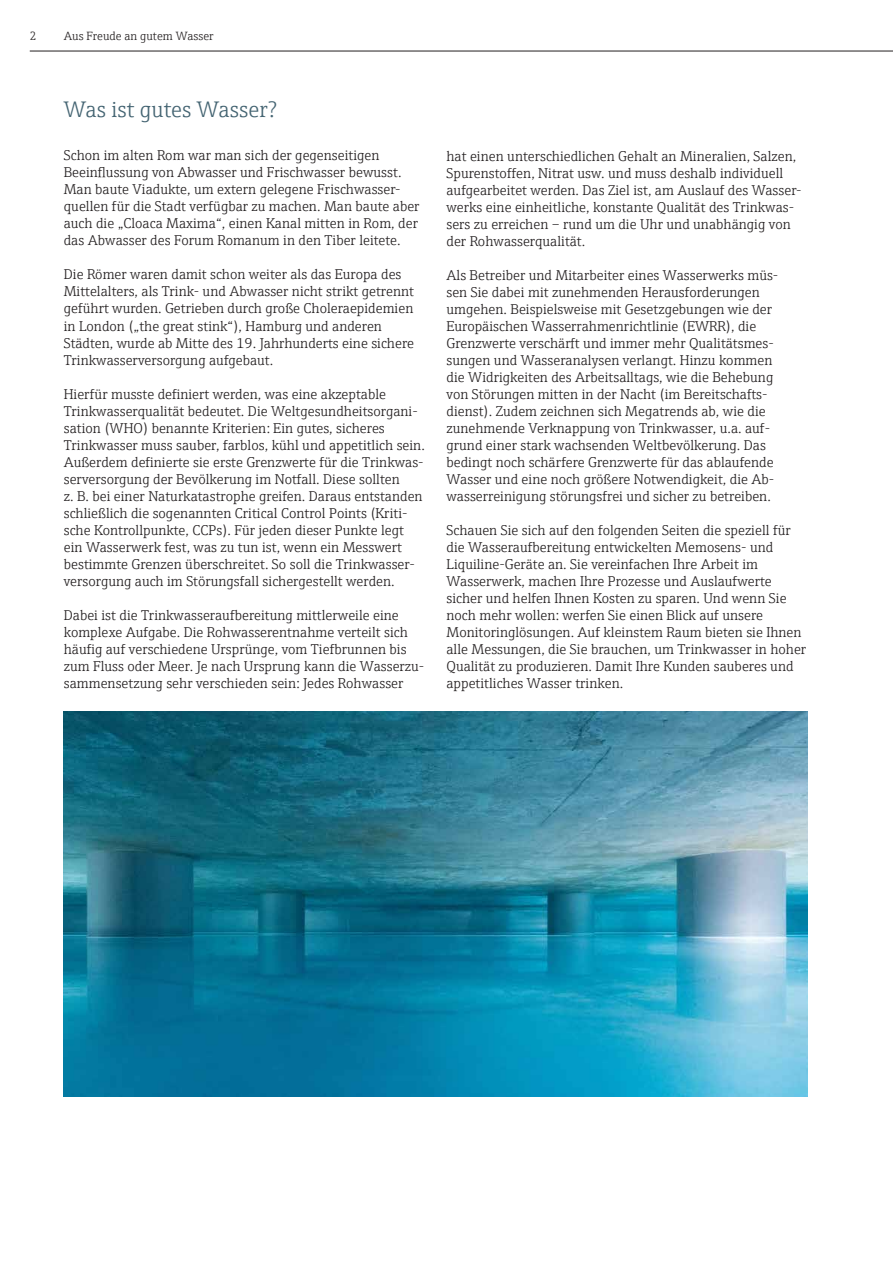
<style>
.page{position:relative;width:893px;height:1263px;background:#fff}
.page>*{position:absolute;margin:0;border:0;box-sizing:border-box;transform-origin:0 0}
.t1{font:300 22.5px "E+H Serif";color:#446472}
.t2{font:300 14.25px/17px "E+H Serif";color:#231f20}
.t3{font:300 12px "E+H Serif";color:#231f20}
</style>
<div class="page">
<img style="left:64px;top:711px;width:744px;height:385px">
<hr style="left:30px;top:51px;width:863px;height:1px;background:#231f20">
<p class="t3" style="left:30px;top:27px;width:8px">2</p>
<p class="t3" style="left:64px;top:27px;width:151px">Aus Freude an gutem Wasser</p>
<h1 class="t1" style="left:64px;top:93px;width:215px">Was ist gutes Wasser?</h1>
<p class="t2" style="left:64px;top:146px;width:357px">Schon im alten Rom war man sich der gegenseitigen Beeinflussung von Abwasser und Frischwasser bewusst.<br>Man baute Viadukte, um extern gelegene Frischwasser&shy;quellen für die Stadt verfügbar zu machen. Man baute aber auch die „Cloaca Maxima“, einen Kanal mitten in Rom, der das Abwasser des Forum Romanum in den Tiber leitete.</p>
<p class="t2" style="left:64px;top:265px;width:352px">Die Römer waren damit schon weiter als das Europa des Mittelalters, als Trink- und Abwasser nicht strikt getrennt geführt wurden. Getrieben durch große Choleraepidemien in London („the great stink“), Hamburg und anderen Städten, wurde ab Mitte des 19. Jahrhunderts eine sichere Trinkwasserversorgung aufgebaut.</p>
<p class="t2" style="left:64px;top:384px;width:363px">Hierfür musste definiert werden, was eine akzeptable Trinkwasserqualität bedeutet. Die Weltgesundheitsorgani&shy;sation (WHO) benannte Kriterien: Ein gutes, sicheres Trinkwasser muss sauber, farblos, kühl und appetitlich sein.<br>Außerdem definierte sie erste Grenzwerte für die Trinkwas&shy;serversorgung der Bevölkerung im Notfall. Diese sollten<br>z. B. bei einer Naturkatastrophe greifen. Daraus entstanden schließlich die sogenannten Critical Control Points (Kriti&shy;sche Kontrollpunkte, CCPs). Für jeden dieser Punkte legt ein Wasserwerk fest, was zu tun ist, wenn ein Messwert bestimmte Grenzen überschreitet. So soll die Trinkwasser&shy;versorgung auch im Störungsfall sichergestellt werden.</p>
<p class="t2" style="left:64px;top:605px;width:362px">Dabei ist die Trinkwasseraufbereitung mittlerweile eine komplexe Aufgabe. Die Rohwasserentnahme verteilt sich häufig auf verschiedene Ursprünge, vom Tiefbrunnen bis zum Fluss oder Meer. Je nach Ursprung kann die Wasserzu&shy;sammensetzung sehr verschieden sein: Jedes Rohwasser</p>
<p class="t2" style="left:446px;top:146px;width:357px">hat einen unterschiedlichen Gehalt an Mineralien, Salzen, Spurenstoffen, Nitrat usw. und muss deshalb individuell aufgearbeitet werden. Das Ziel ist, am Auslauf des Wasser&shy;werks eine einheitliche, konstante Qualität des Trinkwas&shy;sers zu erreichen – rund um die Uhr und unabhängig von der Rohwasserqualität.</p>
<p class="t2" style="left:446px;top:265px;width:333px">Als Betreiber und Mitarbeiter eines Wasserwerks müs&shy;sen Sie dabei mit zunehmenden Herausforderungen umgehen. Beispielsweise mit Gesetzgebungen wie der Europäischen Wasserrahmenrichtlinie (EWRR), die Grenzwerte verschärft und immer mehr Qualitätsmes&shy;sungen und Wasseranalysen verlangt. Hinzu kommen die Widrigkeiten des Arbeitsalltags, wie die Behebung von Störungen mitten in der Nacht (im Bereitschafts&shy;dienst). Zudem zeichnen sich Megatrends ab, wie die zunehmende Verknappung von Trinkwasser, u.a. auf&shy;grund einer stark wachsenden Weltbevölkerung. Das bedingt noch schärfere Grenzwerte für das ablaufende Wasser und eine noch größere Notwendigkeit, die Ab&shy;wasserreinigung störungsfrei und sicher zu betreiben.</p>
<p class="t2" style="left:446px;top:520px;width:361px">Schauen Sie sich auf den folgenden Seiten die speziell für die Wasseraufbereitung entwickelten Memosens- und Liquiline-Geräte an. Sie vereinfachen Ihre Arbeit im Wasserwerk, machen Ihre Prozesse und Auslaufwerte sicher und helfen Ihnen Kosten zu sparen. Und wenn Sie noch mehr wollen: werfen Sie einen Blick auf unsere Monitoringlösungen. Auf kleinstem Raum bieten sie Ihnen alle Messungen, die Sie brauchen, um Trinkwasser in hoher Qualität zu produzieren. Damit Ihre Kunden sauberes und appetitliches Wasser trinken.</p>
</div>
